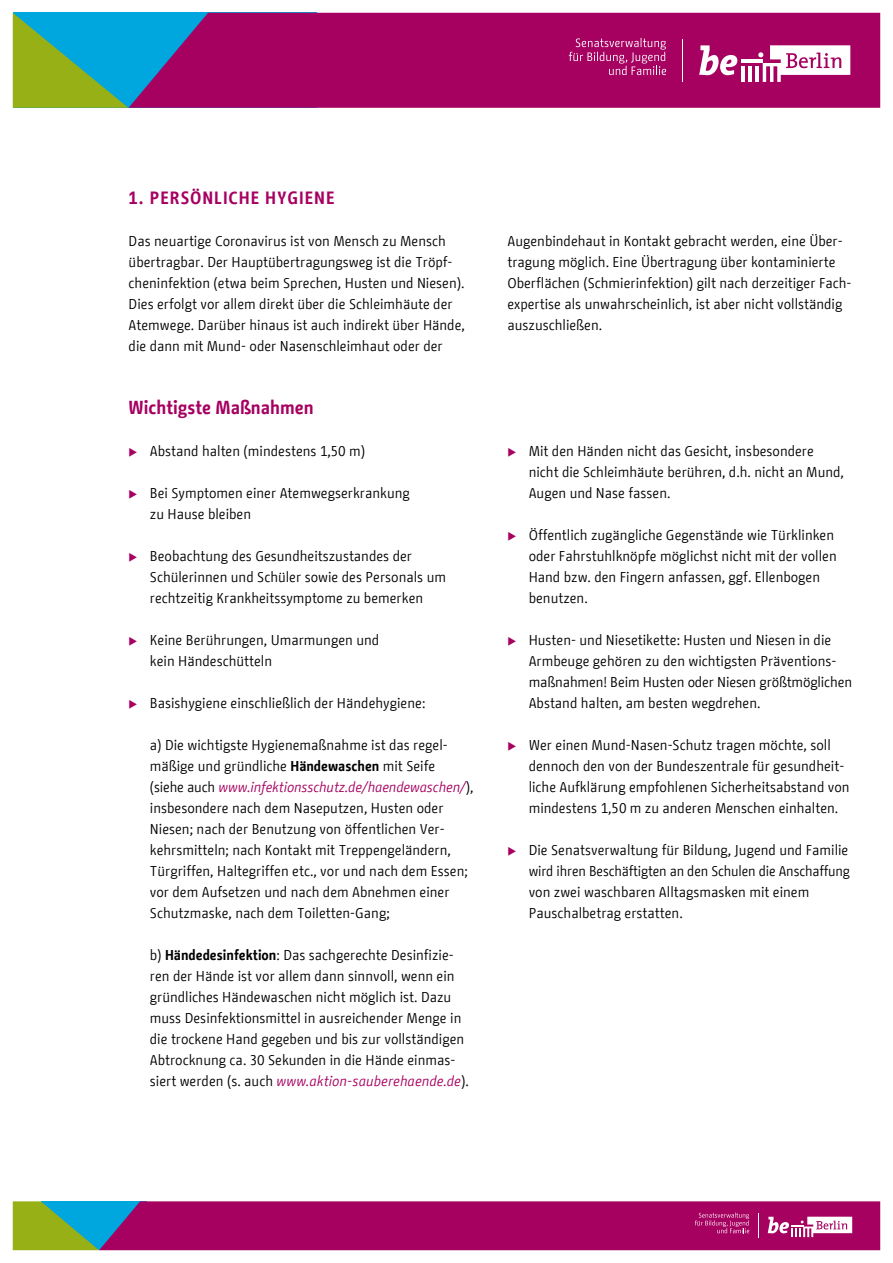
<style>
.page{position:relative;width:893px;height:1263px;background:#fff}
.page>*{position:absolute;margin:0;border:0;box-sizing:border-box;transform-origin:0 0}
.t1{font:700 18.75px "BMF Change";color:#a60061}
.t2{font:700 17.7px "BMF Change";letter-spacing:.05em;color:#a60061}
.t3{font:14.25px/21px "BMF Change";color:#000}
.s1{font-weight:700}
.s2{font-style:italic;color:#a60061}
</style>
<div class="page">
<svg style="left:12px;top:13px;width:116px;height:95px;background:#4eac7a"></svg>
<svg style="left:128px;top:13px;width:753px;height:95px;background:#9c0b69"></svg>
<svg style="left:12px;top:1201px;width:869px;height:49px;background:#9e1e68"></svg>
<svg style="left:699px;top:45px;width:38px;height:30px"></svg>
<hr style="left:741px;top:66px;width:3px;height:16px;background:#fff">
<hr style="left:748px;top:66px;width:4px;height:16px;background:#fff">
<hr style="left:755px;top:66px;width:4px;height:16px;background:#fff">
<hr style="left:741px;top:59px;width:22px;height:4px;background:#fff">
<svg style="left:758px;top:45px;width:92px;height:37px"></svg>
<hr style="left:682px;top:39px;width:1px;height:43px;background:#fff">
<svg style="left:569px;top:38px;width:97px;height:37px;background:#b32678"></svg>
<p class="t2" style="left:129px;top:185px;width:207px">1. PERSÖNLICHE HYGIENE</p>
<p class="t3" style="left:129px;top:230px;width:338px">Das neuartige Coronavirus ist von Mensch zu Mensch übertragbar. Der Hauptübertragungsweg ist die Tröpf&shy;cheninfektion (etwa beim Sprechen, Husten und Niesen).<br>Dies erfolgt vor allem direkt über die Schleimhäute der Atemwege. Darüber hinaus ist auch indirekt über Hände, die dann mit Mund- oder Nasenschleimhaut oder der</p>
<h1 class="t1" style="left:129px;top:394px;width:187px">Wichtigste Maßnahmen</h1>
<p class="t3" style="left:150px;top:440px;width:217px">Abstand halten (mindestens 1,50 m)</p>
<p class="t3" style="left:150px;top:482px;width:262px">Bei Symptomen einer Atemwegserkrankung zu Hause bleiben</p>
<p class="t3" style="left:150px;top:545px;width:298px">Beobachtung des Gesundheitszustandes der<br>Schülerinnen und Schüler sowie des Personals um rechtzeitig Krankheitssymptome zu bemerken</p>
<p class="t3" style="left:150px;top:629px;width:231px">Keine Berührungen, Umarmungen und kein Händeschütteln</p>
<p class="t3" style="left:150px;top:692px;width:277px">Basishygiene einschließlich der Händehygiene:</p>
<p class="t3" style="left:150px;top:734px;width:325px">a) Die wichtigste Hygienemaßnahme ist das regel&shy;mäßige und gründliche <span class="s1">Händewaschen</span> mit Seife<br>(siehe auch <span class="s2">www.infektionsschutz.de/haendewaschen/</span>), insbesondere nach dem Naseputzen, Husten oder Niesen; nach der Benutzung von öffentlichen Ver&shy;kehrsmitteln; nach Kontakt mit Treppengeländern, Türgriffen, Haltegriffen etc., vor und nach dem Essen; vor dem Aufsetzen und nach dem Abnehmen einer Schutzmaske, nach dem Toiletten-Gang;</p>
<p class="t3" style="left:150px;top:944px;width:321px">b) <span class="s1">Händedesinfektion</span>: Das sachgerechte Desinfizie&shy;ren der Hände ist vor allem dann sinnvoll, wenn ein gründliches Händewaschen nicht möglich ist. Dazu muss Desinfektionsmittel in ausreichender Menge in die trockene Hand gegeben und bis zur vollständigen Abtrocknung ca. 30 Sekunden in die Hände einmas&shy;siert werden (s. auch <span class="s2">www.aktion-sauberehaende.de</span>).</p>
<p class="t3" style="left:507px;top:230px;width:346px">Augenbindehaut in Kontakt gebracht werden, eine Über&shy;tragung möglich. Eine Übertragung über kontaminierte Oberflächen (Schmierinfektion) gilt nach derzeitiger Fach&shy;expertise als unwahrscheinlich, ist aber nicht vollständig auszuschließen.</p>
<p class="t3" style="left:529px;top:440px;width:317px">Mit den Händen nicht das Gesicht, insbesondere nicht die Schleimhäute berühren, d.h. nicht an Mund,<br>Augen und Nase fassen.</p>
<p class="t3" style="left:529px;top:524px;width:310px">Öffentlich zugängliche Gegenstände wie Türklinken oder Fahrstuhlknöpfe möglichst nicht mit der vollen Hand bzw. den Fingern anfassen, ggf. Ellenbogen benutzen.</p>
<p class="t3" style="left:529px;top:629px;width:325px">Husten- und Niesetikette: Husten und Niesen in die Armbeuge gehören zu den wichtigsten Präventions&shy;maßnahmen! Beim Husten oder Niesen größtmöglichen Abstand halten, am besten wegdrehen.</p>
<p class="t3" style="left:529px;top:734px;width:322px">Wer einen Mund-Nasen-Schutz tragen möchte, soll dennoch den von der Bundeszentrale für gesundheit&shy;liche Aufklärung empfohlenen Sicherheitsabstand von mindestens 1,50 m zu anderen Menschen einhalten.</p>
<p class="t3" style="left:529px;top:839px;width:323px">Die Senatsverwaltung für Bildung, Jugend und Familie wird ihren Beschäftigten an den Schulen die Anschaffung von zwei waschbaren Alltagsmasken mit einem Pauschalbetrag erstatten.</p>
</div>
